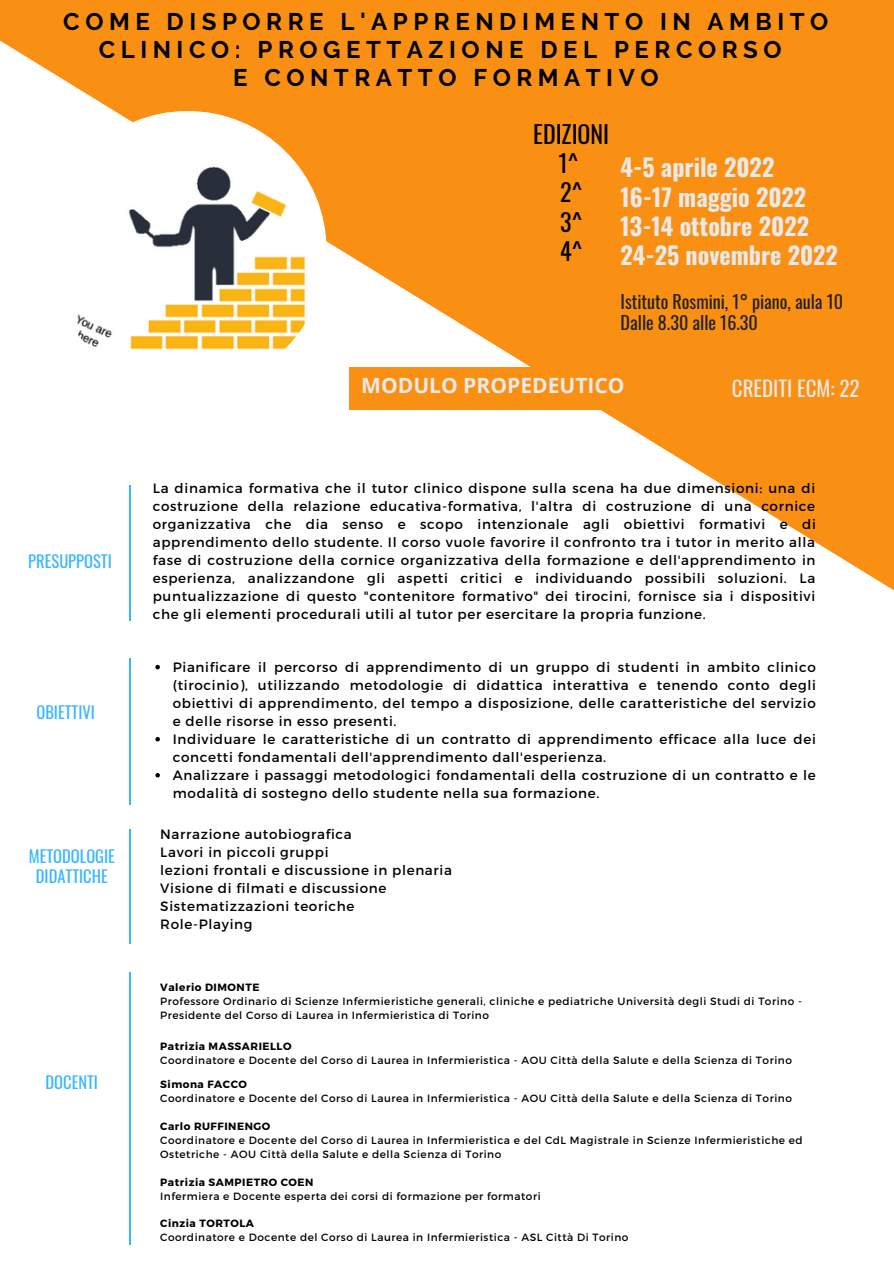
<style>
.page{position:relative;width:894px;height:1264px;background:#fff}
.page>*{position:absolute;margin:0;border:0;box-sizing:border-box;transform-origin:0 0}
.t1{font:700 24px/28.2px "Raleway";letter-spacing:.23em;color:#000;text-align:center}
.t2{font:700 24px/29.2px "Oswald";color:#e9e9e9}
.t3{font:24px/29.2px "Oswald";color:#000;text-align:center}
.t4{font:700 21px "Open Sans";color:#e9e9e9}
.t5{font:21px "Oswald";color:#e9e9e9}
.t6{font:18.15px/21.5px "Oswald";color:#222}
.t7{font:16.5px/19.2px "Oswald";color:#38b6ff;text-align:center}
.t8{font:13.5px/18px "Montserrat";letter-spacing:.05em;color:#000}
.t9{font:10.5px/14px "Montserrat";letter-spacing:.05em;color:#000}
.t10{font:700 10.5px "Montserrat";letter-spacing:.05em;color:#000}
</style>
<div class="page">
<svg style="left:0;top:0;width:893px;height:603px;fill:#fa9013"></svg>
<hr style="left:129px;top:485px;width:1px;height:135px;background:#38b6ff">
<hr style="left:129px;top:658px;width:1px;height:146px;background:#38b6ff">
<hr style="left:129px;top:828px;width:1px;height:115px;background:#38b6ff">
<svg style="left:155px;top:665px;width:5px;height:4px"></svg>
<svg style="left:155px;top:737px;width:5px;height:4px"></svg>
<svg style="left:155px;top:773px;width:5px;height:4px"></svg>
<div style="left:349px;top:367px;width:297px;height:43px;background:#fa9013"></div>
<img style="left:49px;top:111px;width:277px;height:277px;border-radius:50%">
<hr style="left:129px;top:971px;width:1px;height:273px;background:#38b6ff">
<h1 class="t1" style="left:63px;top:7px;width:766px">COME DISPORRE L'APPRENDIMENTO IN AMBITO<br>CLINICO: PROGETTAZIONE DEL PERCORSO<br>E CONTRATTO FORMATIVO</h1>
<h1 class="t3" style="left:533px;top:118px;width:77px">EDIZIONI<br>1^<br>2^<br>3^<br>4^</h1>
<h1 class="t2" style="left:620px;top:152px;width:219px">4-5 aprile 2022<br>16-17 maggio 2022<br>13-14 ottobre 2022<br>24-25 novembre 2022</h1>
<h3 class="t6" style="left:620px;top:290px;width:224px">Istituto Rosmini, 1° piano, aula 10<br>Dalle 8.30 alle 16.30</h3>
<p class="t7" style="left:28px;top:551px;width:85px">PRESUPPOSTI</p>
<p class="t7" style="left:36px;top:702px;width:60px">OBIETTIVI</p>
<p class="t7" style="left:29px;top:846px;width:87px">METODOLOGIE<br>DIDATTICHE</p>
<p class="t7" style="left:46px;top:1071px;width:54px">DOCENTI</p>
<h2 class="t4" style="left:361px;top:370px;width:265px">MODULO PROPEDEUTICO</h2>
<h2 class="t5" style="left:731px;top:372px;width:129px">CREDITI ECM: 22</h2>
<p class="t8" style="left:153px;top:478px;width:664px;text-align:justify">La dinamica formativa che il tutor clinico dispone sulla scena ha due dimensioni: una di costruzione della relazione educativa-formativa, l'altra di costruzione di una cornice organizzativa che dia senso e scopo intenzionale agli obiettivi formativi e di apprendimento dello studente. Il corso vuole favorire il confronto tra i tutor in merito alla fase di costruzione della cornice organizzativa della formazione e dell'apprendimento in esperienza, analizzandone gli aspetti critici e individuando possibili soluzioni. La puntualizzazione di questo "contenitore formativo" dei tirocini, fornisce sia i dispositivi che gli elementi procedurali utili al tutor per esercitare la propria funzione.</p>
<p class="t8" style="left:173px;top:657px;width:644px">Pianificare il percorso di apprendimento di un gruppo di studenti in ambito clinico (tirocinio), utilizzando metodologie di didattica interattiva e tenendo conto degli obiettivi di apprendimento, del tempo a disposizione, delle caratteristiche del servizio e delle risorse in esso presenti.<br>Individuare le caratteristiche di un contratto di apprendimento efficace alla luce dei concetti fondamentali dell'apprendimento dall'esperienza.<br>Analizzare i passaggi metodologici fondamentali della costruzione di un contratto e le modalità di sostegno dello studente nella sua formazione.</p>
<p class="t8" style="left:160px;top:824px;width:293px">Narrazione autobiografica<br>Lavori in piccoli gruppi<br>lezioni frontali e discussione in plenaria<br>Visione di filmati e discussione<br>Sistematizzazioni teoriche<br>Role-Playing</p>
<p class="t10" style="left:160px;top:980px;width:101px">Valerio DIMONTE</p>
<p class="t9" style="left:160px;top:993px;width:643px">Professore Ordinario di Scienze Infermieristiche generali, cliniche e pediatriche Università degli Studi di Torino -<br>Presidente del Corso di Laurea in Infermieristica di Torino</p>
<p class="t10" style="left:160px;top:1039px;width:133px">Patrizia MASSARIELLO</p>
<p class="t9" style="left:160px;top:1052px;width:633px">Coordinatore e Docente del Corso di Laurea in Infermieristica - AOU Città della Salute e della Scienza di Torino</p>
<p class="t10" style="left:160px;top:1077px;width:88px">Simona FACCO</p>
<p class="t9" style="left:160px;top:1090px;width:633px">Coordinatore e Docente del Corso di Laurea in Infermieristica - AOU Città della Salute e della Scienza di Torino</p>
<p class="t10" style="left:160px;top:1118px;width:111px">Carlo RUFFINENGO</p>
<p class="t9" style="left:160px;top:1132px;width:643px">Coordinatore e Docente del Corso di Laurea in Infermieristica e del CdL Magistrale in Scienze Infermieristiche ed<br>Ostetriche - AOU Città della Salute e della Scienza di Torino</p>
<p class="t10" style="left:160px;top:1174px;width:155px">Patrizia SAMPIETRO COEN</p>
<p class="t9" style="left:160px;top:1188px;width:382px">Infermiera e Docente esperta dei corsi di formazione per formatori</p>
<p class="t10" style="left:160px;top:1216px;width:95px">Cinzia TORTOLA</p>
<p class="t9" style="left:160px;top:1230px;width:469px">Coordinatore e Docente del Corso di Laurea in Infermieristica - ASL Città Di Torino</p>
</div>
